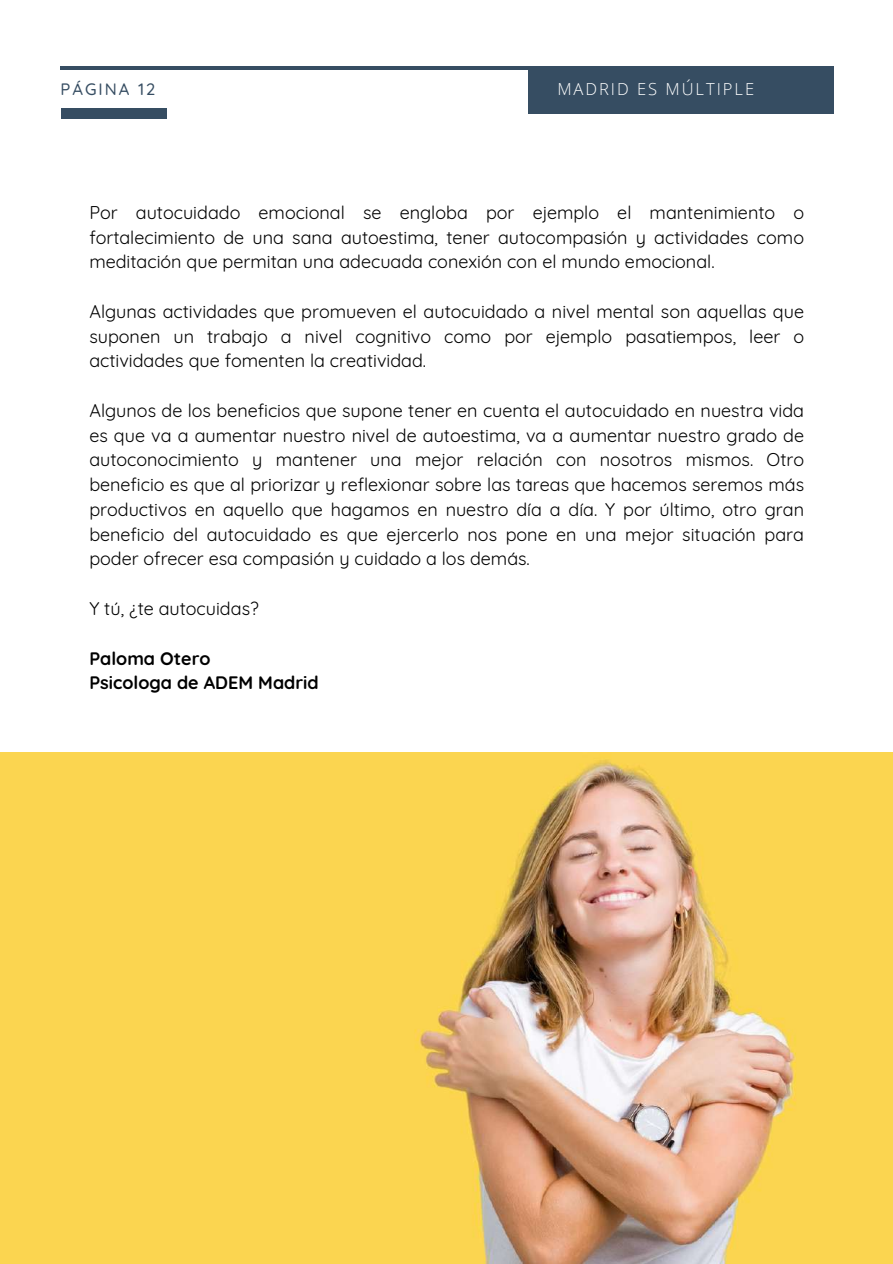
<style>
.page{position:relative;width:893px;height:1264px;background:#fff}
.page>*{position:absolute;margin:0;border:0;box-sizing:border-box;transform-origin:0 0}
.t1{font:18px/24.8px "Quicksand";color:#000;text-align:justify}
.t2{font:700 18px/24.8px "Quicksand";color:#000}
.t3{font:300 16.5px "Open Sans";letter-spacing:.12em;color:#fff}
.t4{font:500 16.5px "Quicksand";letter-spacing:.12em;color:#364d62}
</style>
<div class="page">
<hr style="left:61px;top:66px;width:770px;height:4px;background:#364d62">
<div style="left:528px;top:66px;width:304px;height:47px;background:#364d62"></div>
<div style="left:61px;top:109px;width:105px;height:10px;background:#364d62"></div>
<img style="left:0;top:752px;width:892px;height:511px">
<p class="t4" style="left:61px;top:78px;width:96px">PÁGINA 12</p>
<p class="t3" style="left:557px;top:78px;width:198px">MADRID ES MÚLTIPLE</p>
<p class="t1" style="left:89px;top:200px;width:716px">Por autocuidado emocional se engloba por ejemplo el mantenimiento o fortalecimiento de una sana autoestima, tener autocompasión y actividades como meditación que permitan una adecuada conexión con el mundo emocional.</p>
<p class="t1" style="left:89px;top:299px;width:716px">Algunas actividades que promueven el autocuidado a nivel mental son aquellas que suponen un trabajo a nivel cognitivo como por ejemplo pasatiempos, leer o actividades que fomenten la creatividad.</p>
<p class="t1" style="left:89px;top:398px;width:716px">Algunos de los beneficios que supone tener en cuenta el autocuidado en nuestra vida es que va a aumentar nuestro nivel de autoestima, va a aumentar nuestro grado de autoconocimiento y mantener una mejor relación con nosotros mismos. Otro beneficio es que al priorizar y reflexionar sobre las tareas que hacemos seremos más productivos en aquello que hagamos en nuestro día a día. Y por último, otro gran beneficio del autocuidado es que ejercerlo nos pone en una mejor situación para poder ofrecer esa compasión y cuidado a los demás.</p>
<p class="t1" style="left:89px;top:596px;width:171px">Y tú, ¿te autocuidas?</p>
<p class="t2" style="left:89px;top:645px;width:231px">Paloma Otero<br>Psicologa de ADEM Madrid</p>
</div>
